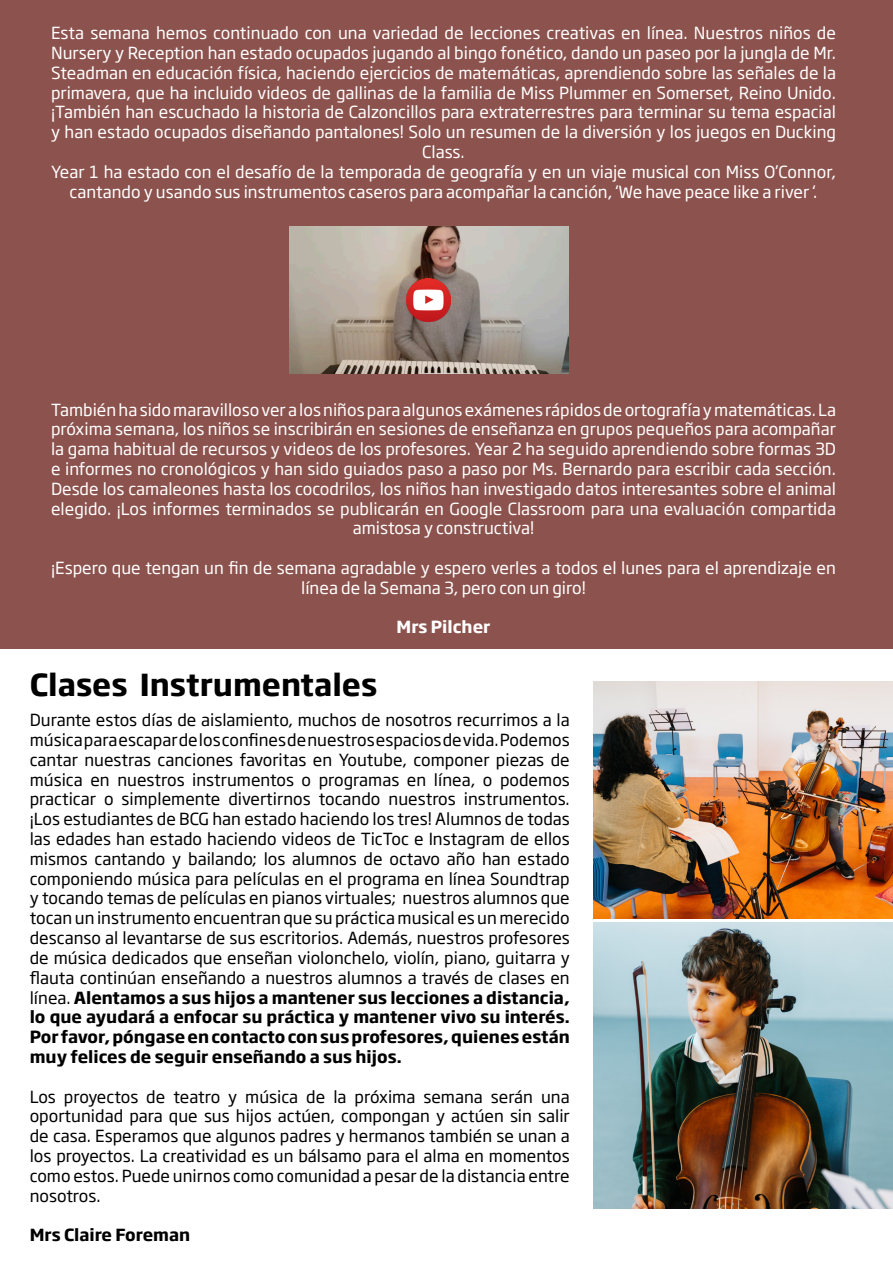
<style>
.page{position:relative;width:893px;height:1263px;background:#fff}
.page>*{position:absolute;margin:0;border:0;box-sizing:border-box;transform-origin:0 0}
.t1{font:700 30px "Soho Gothic Pro";color:#000001}
.t2{font:16.5px/19.8px "Soho Gothic Pro";color:#fff;text-align:center}
.t3{font:16.5px/19.8px "Soho Gothic Pro";color:#000001;text-align:justify}
.t4{font:700 16.5px "Soho Gothic Pro";color:#000001}
.t5{font:700 16.5px "Soho Gothic Pro";color:#fff}
.s1{font-weight:700}
</style>
<div class="page">
<div style="left:0;top:0;width:893px;height:649px;background:#8c524d"></div>
<img style="left:593px;top:681px;width:300px;height:238px">
<img style="left:593px;top:923px;width:300px;height:286px">
<img style="left:289px;top:226px;width:280px;height:148px">
<img style="left:407px;top:278px;width:43px;height:44px">
<p class="t2" style="left:51px;top:22px;width:786px">Esta semana hemos continuado con una variedad de lecciones creativas en línea. Nuestros niños de Nursery y Reception han estado ocupados jugando al bingo fonético, dando un paseo por la jungla de Mr.<br>Steadman en educación física, haciendo ejercicios de matemáticas, aprendiendo sobre las señales de la primavera, que ha incluido videos de gallinas de la familia de Miss Plummer en Somerset, Reino Unido. ¡También han escuchado la historia de Calzoncillos para extraterrestres para terminar su tema espacial y han estado ocupados diseñando pantalones! Solo un resumen de la diversión y los juegos en Ducking Class.</p>
<p class="t2" style="left:51px;top:161px;width:787px">Year 1 ha estado con el desafío de la temporada de geografía y en un viaje musical con Miss O’Connor, cantando y usando sus instrumentos caseros para acompañar la canción, ‘We have peace like a river ‘.</p>
<p class="t2" style="left:51px;top:399px;width:786px">También ha sido maravilloso ver a los niños para algunos exámenes rápidos de ortografía y matemáticas. La próxima semana, los niños se inscribirán en sesiones de enseñanza en grupos pequeños para acompañar la gama habitual de recursos y videos de los profesores. Year 2 ha seguido aprendiendo sobre formas 3D e informes no cronológicos y han sido guiados paso a paso por Ms. Bernardo para escribir cada sección.<br>Desde los camaleones hasta los cocodrilos, los niños han investigado datos interesantes sobre el animal elegido. ¡Los informes terminados se publicarán en Google Classroom para una evaluación compartida amistosa y constructiva!</p>
<p class="t2" style="left:51px;top:557px;width:786px">¡Espero que tengan un fin de semana agradable y espero verles a todos el lunes para el aprendizaje en línea de la Semana 3, pero con un giro!</p>
<p class="t5" style="left:397px;top:614px;width:95px">Mrs Pilcher</p>
<p class="t1" style="left:30px;top:661px;width:349px">Clases Instrumentales</p>
<p class="t3" style="left:30px;top:709px;width:542px">Durante estos días de aislamiento, muchos de nosotros recurrimos a la música para escapar de los confines de nuestros espacios de vida. Podemos cantar nuestras canciones favoritas en Youtube, componer piezas de música en nuestros instrumentos o programas en línea, o podemos practicar o simplemente divertirnos tocando nuestros instrumentos. ¡Los estudiantes de BCG han estado haciendo los tres! Alumnos de todas las edades han estado haciendo videos de TicToc e Instagram de ellos mismos cantando y bailando; los alumnos de octavo año han estado componiendo música para películas en el programa en línea Soundtrap y tocando temas de películas en pianos virtuales; nuestros alumnos que tocan un instrumento encuentran que su práctica musical es un merecido descanso al levantarse de sus escritorios. Además, nuestros profesores de música dedicados que enseñan violonchelo, violín, piano, guitarra y flauta continúan enseñando a nuestros alumnos a través de clases en línea. <span class="s1">Alentamos a sus hijos a mantener sus lecciones a distancia, lo que ayudará a enfocar su práctica y mantener vivo su interés.<br>Por favor, póngase en contacto con sus profesores, quienes están muy felices de seguir enseñando a sus hijos.</span></p>
<p class="t3" style="left:30px;top:1085px;width:542px">Los proyectos de teatro y música de la próxima semana serán una oportunidad para que sus hijos actúen, compongan y actúen sin salir de casa. Esperamos que algunos padres y hermanos también se unan a los proyectos. La creatividad es un bálsamo para el alma en momentos como estos. Puede unirnos como comunidad a pesar de la distancia entre nosotros.</p>
<p class="t4" style="left:30px;top:1222px;width:162px">Mrs Claire Foreman</p>
</div>
